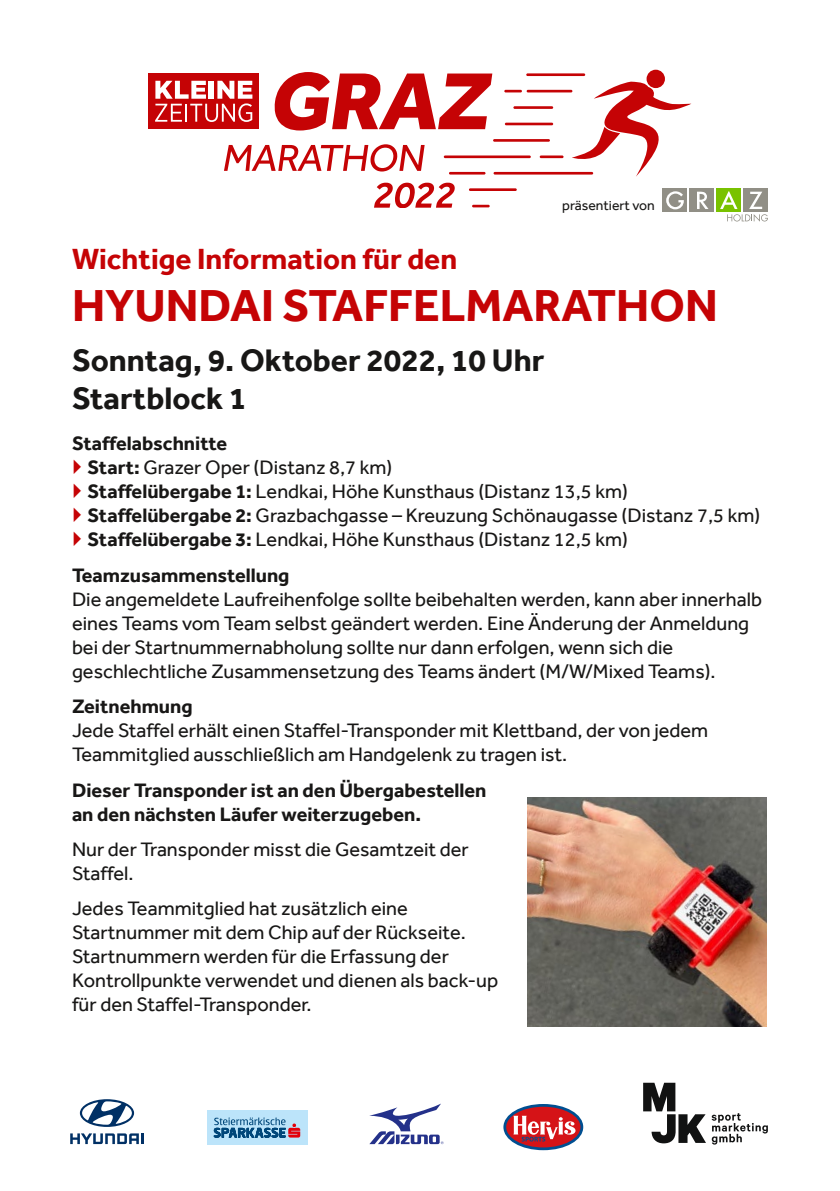
<style>
.page{position:relative;width:840px;height:1191px;background:#fff}
.page>*{position:absolute;margin:0;border:0;box-sizing:border-box;transform-origin:0 0}
.t1{font:700 46px "Effra";color:#c50305}
.t2{font:700 32px/38.4px "Effra";color:#181716}
.t3{font:700 30px "Effra";color:#c50305}
.t4{font:20px/24px "Effra";color:#181716}
.t5{font:700 20px/24px "Effra";color:#181716}
.t6{font:14px "Effra";color:#181716}
.s1{font-weight:700}
</style>
<div class="page">
<div style="left:662px;top:188px;width:24px;height:24px;background:#918f86"></div>
<div style="left:689px;top:188px;width:24px;height:24px;background:#918f86"></div>
<div style="left:716px;top:188px;width:24px;height:24px;background:#79c200"></div>
<div style="left:743px;top:188px;width:24px;height:24px;background:#918f86"></div>
<svg style="left:666px;top:191px;width:17px;height:18px"></svg>
<svg style="left:697px;top:192px;width:11px;height:17px"></svg>
<svg style="left:720px;top:191px;width:47px;height:31px"></svg>
<svg style="left:70px;top:1133px;width:74px;height:11px"></svg>
<svg style="left:80px;top:1099px;width:54px;height:28px"></svg>
<svg style="left:643px;top:1082px;width:62px;height:61px"></svg>
<svg style="left:711px;top:1113px;width:56px;height:31px"></svg>
<svg style="left:503px;top:1104px;width:80px;height:46px"></svg>
<div style="left:506px;top:1106px;width:74px;height:41px;background:#d51317;border-radius:50%"></div>
<svg style="left:513px;top:1115px;width:62px;height:26px"></svg>
<div style="left:207px;top:1110px;width:100px;height:34px;background:#bce4fa"></div>
<svg style="left:214px;top:1117px;width:86px;height:20px"></svg>
<svg style="left:369px;top:1103px;width:74px;height:41px"></svg>
<div style="left:148px;top:73px;width:111px;height:56px;background:#c50305"></div>
<svg style="left:155px;top:81px;width:97px;height:41px"></svg>
<svg style="left:274px;top:72px;width:218px;height:58px"></svg>
<svg style="left:224px;top:144px;width:200px;height:27px"></svg>
<hr style="left:526px;top:73px;width:59px;height:3px;background:#c50305">
<hr style="left:513px;top:106px;width:40px;height:3px;background:#c50305">
<hr style="left:526px;top:90px;width:46px;height:2px;background:#c50305">
<svg style="left:504px;top:90px;width:17px;height:2px"></svg>
<svg style="left:472px;top:205px;width:17px;height:2px"></svg>
<hr style="left:504px;top:123px;width:49px;height:2px;background:#c50305">
<hr style="left:493px;top:139px;width:56px;height:3px;background:#c50305">
<hr style="left:443px;top:155px;width:87px;height:3px;background:#c50305">
<hr style="left:539px;top:155px;width:24px;height:3px;background:#c50305">
<hr style="left:468px;top:188px;width:48px;height:3px;background:#c50305">
<hr style="left:448px;top:172px;width:37px;height:3px;background:#c50305">
<hr style="left:493px;top:172px;width:100px;height:3px;background:#c50305">
<svg style="left:374px;top:183px;width:80px;height:25px"></svg>
<svg style="left:571px;top:70px;width:120px;height:107px"></svg>
<img style="left:527px;top:797px;width:238px;height:229px">
<p class="t6" style="left:562px;top:197px;width:94px">präsentiert von</p>
<h3 class="t3" style="left:72px;top:240px;width:386px">Wichtige Information für den</h3>
<h1 class="t1" style="left:72px;top:277px;width:647px">HYUNDAI STAFFELMARATHON</h1>
<h2 class="t2" style="left:72px;top:340px;width:473px">Sonntag, 9. Oktober 2022, 10 Uhr<br>Startblock 1</h2>
<p class="t4" style="left:88px;top:431px;width:673px;text-indent:-16px"><span class="s1">Staffelabschnitte<br>Start:</span> Grazer Oper (Distanz 8,7 km)<br><span class="s1">Staffelübergabe 1:</span> Lendkai, Höhe Kunsthaus (Distanz 13,5 km)<br><span class="s1">Staffelübergabe 2:</span> Grazbachgasse – Kreuzung Schönaugasse (Distanz 7,5 km)<br><span class="s1">Staffelübergabe 3:</span> Lendkai, Höhe Kunsthaus (Distanz 12,5 km)</p>
<p class="t5" style="left:72px;top:562px;width:219px">Teamzusammenstellung</p>
<p class="t4" style="left:72px;top:586px;width:691px">Die angemeldete Laufreihenfolge sollte beibehalten werden, kann aber innerhalb eines Teams vom Team selbst geändert werden. Eine Änderung der Anmeldung bei der Startnummernabholung sollte nur dann erfolgen, wenn sich die geschlechtliche Zusammensetzung des Teams ändert (M/W/Mixed Teams).</p>
<p class="t5" style="left:72px;top:694px;width:122px">Zeitnehmung</p>
<p class="t4" style="left:72px;top:718px;width:637px">Jede Staffel erhält einen Staffel-Transponder mit Klettband, der von jedem<br>Teammitglied ausschließlich am Handgelenk zu tragen ist.</p>
<p class="t5" style="left:72px;top:777px;width:415px">Dieser Transponder ist an den Übergabestellen an den nächsten Läufer weiterzugeben.</p>
<p class="t4" style="left:72px;top:837px;width:398px">Nur der Transponder misst die Gesamtzeit der<br>Staffel.</p>
<p class="t4" style="left:72px;top:896px;width:427px">Jedes Teammitglied hat zusätzlich eine Startnummer mit dem Chip auf der Rückseite.<br>Startnummern werden für die Erfassung der Kontrollpunkte verwendet und dienen als back-up für den Staffel-Transponder.</p>
</div>
